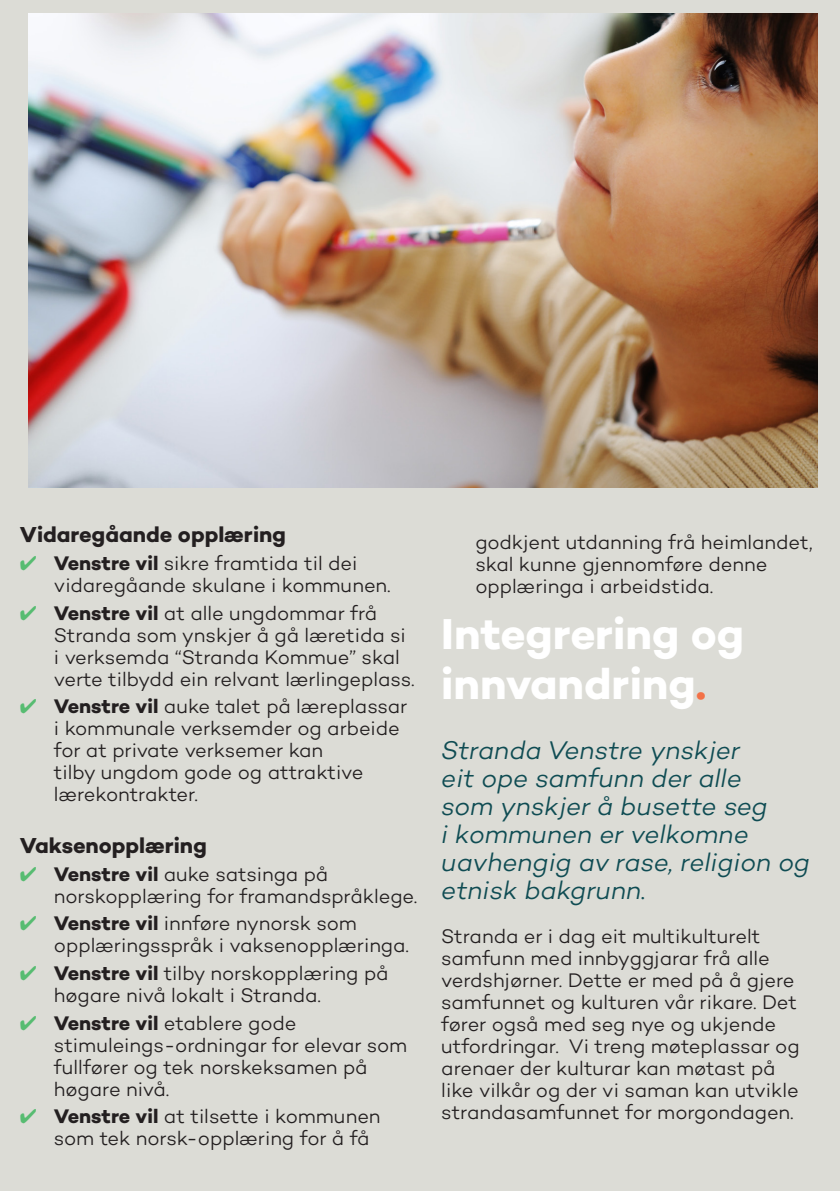
<style>
.page{position:relative;width:840px;height:1191px;background:#fff}
.page>*{position:absolute;margin:0;border:0;box-sizing:border-box;transform-origin:0 0}
.Forsideoverskrift_3{font:700 44px/50px "Campton";letter-spacing:-.005em;color:#fff}
.Ingress_G{font:italic 300 26px/28px "Campton";letter-spacing:-.005em;color:#0f4c53}
.Underoverskrift_2{font:700 22px "Campton";letter-spacing:-.005em;color:#231f20}
.Brodtekst{font:300 20px/22px "Campton";letter-spacing:-.005em;color:#231f20}
.s1{color:#57bc71}
.s2{font-weight:700}
.s3{color:#f37147}
</style>
<div class="page">
<div style="left:0;top:0;width:839px;height:1191px;background:#dcdcd6"></div>
<img style="left:28px;top:13px;width:788px;height:475px">
<p class="Underoverskrift_2" style="left:20px;top:520px;width:267px">Vidaregåande opplæring</p>
<p class="Brodtekst" style="left:54px;top:552px;width:338px;text-indent:-34px"><span class="s1">✔</span> <span class="s2">Venstre vil</span> sikre framtida til dei vidaregåande skulane i kommunen.</p>
<p class="Brodtekst" style="left:54px;top:601px;width:362px;text-indent:-34px"><span class="s1">✔</span> <span class="s2">Venstre vil</span> at alle ungdommar frå Stranda som ynskjer å gå læretida si i verksemda “Stranda Kommue” skal verte tilbydd ein relvant lærlingeplass.</p>
<p class="Brodtekst" style="left:54px;top:695px;width:355px;text-indent:-34px"><span class="s1">✔</span> <span class="s2">Venstre vil</span> auke talet på læreplassar i kommunale verksemder og arbeide for at private verksemer kan<br>tilby ungdom gode og attraktive lærekontrakter.</p>
<p class="Underoverskrift_2" style="left:20px;top:831px;width:188px">Vaksenopplæring</p>
<p class="Brodtekst" style="left:54px;top:862px;width:364px;text-indent:-34px"><span class="s1">✔</span> <span class="s2">Venstre vil</span> auke satsinga på norskopplæring for framandspråklege.</p>
<p class="Brodtekst" style="left:54px;top:912px;width:356px;text-indent:-34px"><span class="s1">✔</span> <span class="s2">Venstre vil</span> innføre nynorsk som opplæringsspråk i vaksenopplæringa.</p>
<p class="Brodtekst" style="left:54px;top:962px;width:336px;text-indent:-34px"><span class="s1">✔</span> <span class="s2">Venstre vil</span> tilby norskopplæring på høgare nivå lokalt i Stranda.</p>
<p class="Brodtekst" style="left:54px;top:1011px;width:355px;text-indent:-34px"><span class="s1">✔</span> <span class="s2">Venstre vil</span> etablere gode stimuleings-ordningar for elevar som fullfører og tek norskeksamen på høgare nivå.</p>
<p class="Brodtekst" style="left:54px;top:1105px;width:328px;text-indent:-34px"><span class="s1">✔</span> <span class="s2">Venstre vil</span> at tilsette i kommunen som tek norsk-opplæring for å få</p>
<p class="Brodtekst" style="left:475px;top:531px;width:339px">godkjent utdanning frå heimlandet, skal kunne gjennomføre denne opplæringa i arbeidstida.</p>
<p class="Forsideoverskrift_3" style="left:441px;top:608px;width:304px">Integrering og innvandring<span class="s3">.</span></p>
<p class="Ingress_G" style="left:441px;top:735px;width:370px">Stranda Venstre ynskjer<br>eit ope samfunn der alle<br>som ynskjer å busette seg<br>i kommunen er velkomne uavhengig av rase, religion og etnisk bakgrunn.</p>
<p class="Brodtekst" style="left:441px;top:924px;width:360px">Stranda er i dag eit multikulturelt samfunn med innbyggjarar frå alle verdshjørner. Dette er med på å gjere samfunnet og kulturen vår rikare. Det fører også med seg nye og ukjende utfordringar. Vi treng møteplassar og arenaer der kulturar kan møtast på like vilkår og der vi saman kan utvikle strandasamfunnet for morgondagen.</p>
</div>
